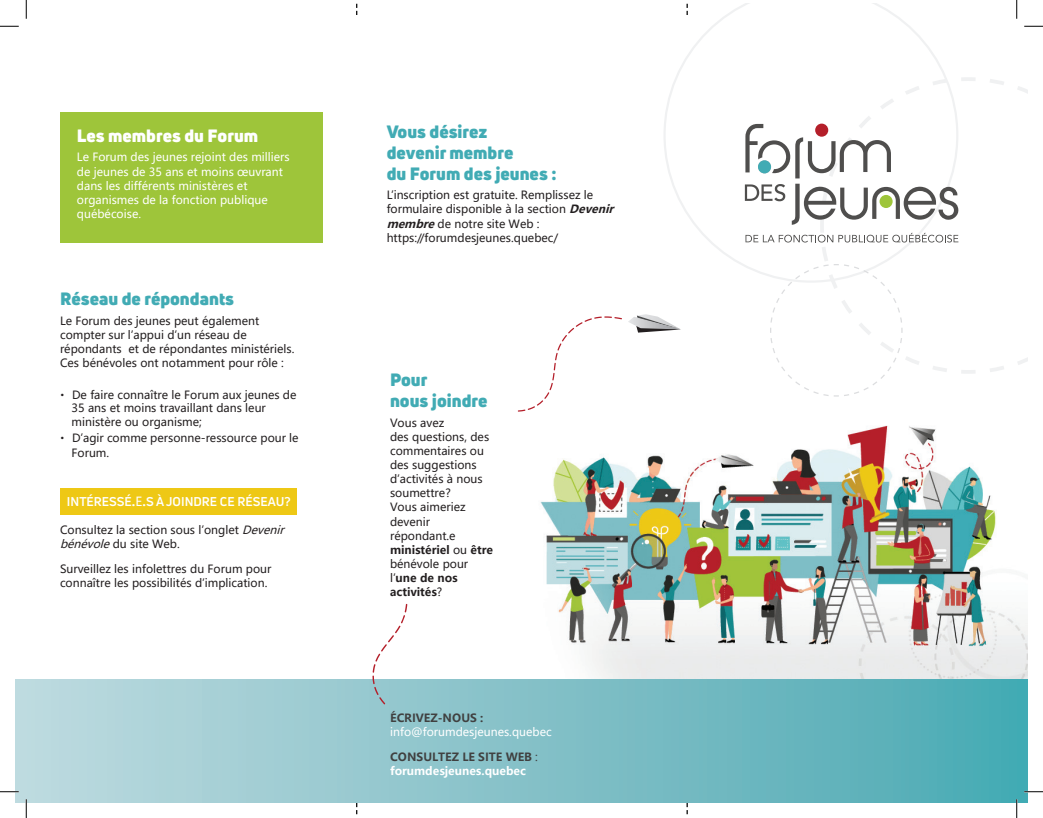
<style>
.page{position:relative;width:1043px;height:818px;background:#fff}
.page>*{position:absolute;margin:0;border:0;box-sizing:border-box;transform-origin:0 0}
.t1{font:900 17.5px/21px "Uni Neue";color:#41abb4}
.t2{font:900 17.5px "Uni Neue";color:#fff}
.t3{font:700 12.5px "Uni Neue";color:#fff}
.t4{font:11.25px/14px "Microsoft Ya Hei UI";color:#231f20}
.t5{font:11.25px/14px "Microsoft Ya Hei UI";color:#fff}
.t6{font:700 11.25px/14.1px "Microsoft Ya Hei UI";color:#fff}
.t7{font:700 11.25px "Microsoft Ya Hei UI";color:#404040}
.s1{font-family:"Uni Neue";font-size:12.5px}
.s2{font-family:"Microsoft Ya Hei UI"}
.s3{font-family:"Microsoft Ya Hei UI";font-weight:400}
.s4{font-style:italic}
.s5{font-weight:700;font-style:italic}
.s6{font-weight:700}
.s7{color:#404040}
.s8{font-weight:400;color:#404040}
</style>
<div class="page">
<img style="left:517px;top:411px;width:510px;height:268px">
<div style="left:15px;top:679px;width:1013px;height:123px;background:linear-gradient(to right,#c0dadf,#49a9b3)"></div>
<div style="left:60px;top:112px;width:263px;height:130px;background:#9ec53a"></div>
<div style="left:60px;top:488px;width:236px;height:26px;background:#eec815"></div>
<svg style="left:372px;top:603px;width:35px;height:101px"></svg>
<svg style="left:628px;top:314px;width:53px;height:18px"></svg>
<svg style="left:518px;top:316px;width:104px;height:95px"></svg>
<svg style="left:958px;top:77px;width:70px;height:297px"></svg>
<svg style="left:664px;top:4px;width:282px;height:263px"></svg>
<svg style="left:745px;top:233px;width:213px;height:164px"></svg>
<svg style="left:745px;top:76px;width:213px;height:149px"></svg>
<div style="left:758px;top:160px;width:13px;height:13px;background:#41abb4;border-radius:50%"></div>
<svg style="left:0;top:25px;width:19px;height:2px"></svg>
<svg style="left:1024px;top:25px;width:18px;height:2px"></svg>
<svg style="left:0;top:790px;width:19px;height:2px"></svg>
<svg style="left:1024px;top:790px;width:18px;height:2px"></svg>
<svg style="left:25px;top:0;width:2px;height:19px"></svg>
<svg style="left:25px;top:799px;width:2px;height:19px"></svg>
<svg style="left:1016px;top:0;width:1px;height:19px"></svg>
<svg style="left:1015px;top:799px;width:2px;height:19px"></svg>
<h1 class="t2" style="left:77px;top:123px;width:183px">Les membres du Forum</h1>
<p class="t5" style="left:77px;top:150px;width:214px">Le Forum des jeunes rejoint des milliers de jeunes de 35 ans et moins œuvrant dans les différents ministères et organismes de la fonction publique québécoise.</p>
<h1 class="t1" style="left:60px;top:288px;width:176px">Réseau de répondants</h1>
<p class="t4" style="left:60px;top:313px;width:236px">Le Forum des jeunes peut également compter sur l’appui d’un réseau de répondants et de répondantes ministériels.<br>Ces bénévoles ont notamment pour rôle :</p>
<p class="t4" style="left:72px;top:387px;width:226px;line-height:13.6px;text-indent:-11px"><span class="s1">•</span> De faire connaître le Forum aux jeunes de<br>35 ans et moins travaillant dans leur ministère ou organisme;</p>
<p class="t4" style="left:72px;top:430px;width:228px;line-height:15.4px;text-indent:-11px"><span class="s1">•</span> D’agir comme personne-ressource pour le<br>Forum.</p>
<p class="t3" style="left:67px;top:493px;width:225px">INTÉRESSÉ<span class="s2">.</span><span class="s3">E</span><span class="s2">.</span>S À JOINDRE CE RÉSEAU?</p>
<p class="t4" style="left:60px;top:522px;width:229px">Consultez la section sous l’onglet <span class="s4">Devenir bénévole</span>d u s i t e W e b .</p>
<p class="t4" style="left:60px;top:562px;width:213px">Surveillez les infolettres du Forum pour connaître les possibilités d’implication.</p>
<h1 class="t1" style="left:387px;top:121px;width:171px">Vous désirez<br>devenir membre<br>du Forum des jeunes :</h1>
<p class="t4" style="left:387px;top:188px;width:232px">L’inscription est gratuite. Remplissez le formulaire disponible à la section <span class="s5">Devenir membre</span>de notre site Web : https://forumdesjeunes.quebec/</p>
<h1 class="t1" style="left:390px;top:369px;width:99px">Pour<br>nous joindre</h1>
<p class="t4" style="left:390px;top:415px;width:104px">Vous avez<br>des questions, des commentaires ou des suggestions d’activités à nous soumettre?<br>Vous aimeriez devenir répondant.e <span class="s6">ministériel</span> ou <span class="s6">être </span>bénévole pour l’<span class="s6">une de nos activités</span>?</p>
<p class="t7" style="left:390px;top:709px;width:95px">ÉCRIVEZ-NOUS :</p>
<p class="t5" style="left:390px;top:724px;width:163px">info@forumdesjeunes.quebec</p>
<p class="t6" style="left:390px;top:749px;width:149px"><span class="s7">CONSULTEZ LE SITE WEB</span> <span class="s8">: </span>forumdesjeunes.quebec</p>
</div>
